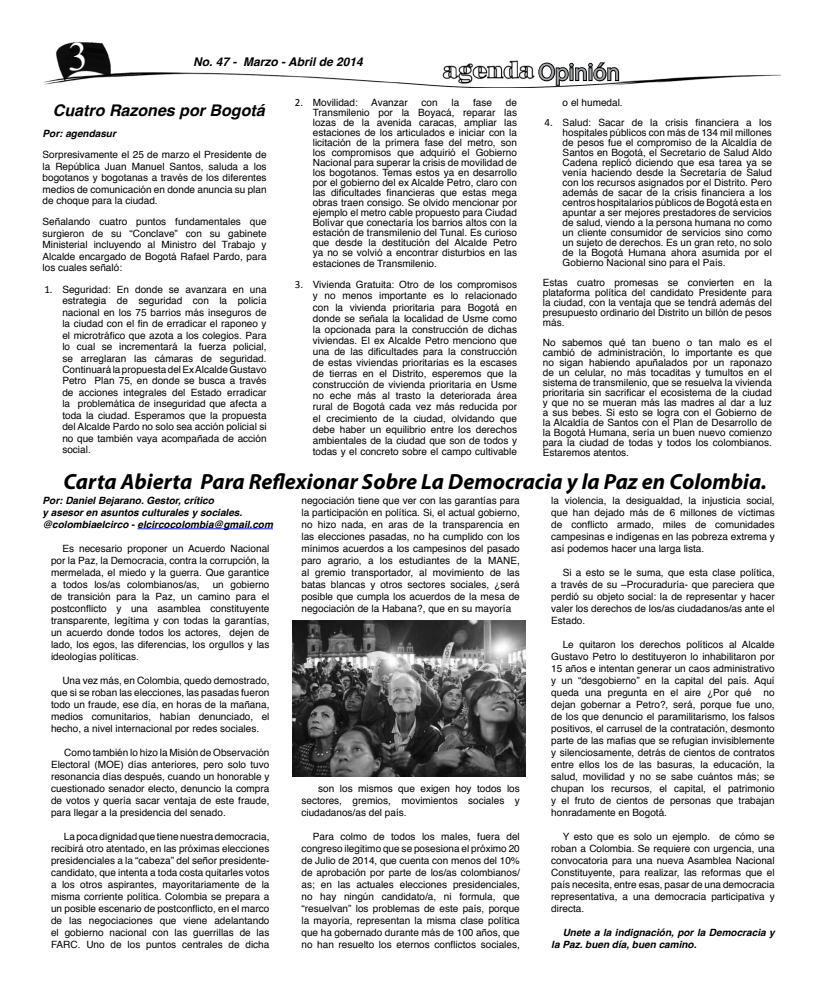
<style>
.page{position:relative;width:823px;height:993px;background:#fff}
.page>*{position:absolute;margin:0;border:0;box-sizing:border-box;transform-origin:0 0}
.t1{font:40px "Times New Roman";color:#fff}
.t2{font:24px "Myriad Pro";color:#a7a9ac}
.t3{font:italic 700 22px "Myriad Pro";color:#000}
.t4{font:italic 700 16px "Helvetica";color:#000}
.t5{font:italic 700 12px "Helvetica";color:#000}
.t6{font:10px/12px "Helvetica";color:#000;text-align:justify}
.t7{font:italic 700 10px/12px "Helvetica";color:#000}
.s1{font-family:"Calibri";font-size:11px}
</style>
<div class="page">
<img style="left:43px;top:42px;width:737px;height:45px">
<img style="left:293px;top:620px;width:232px;height:155px">
<hr style="left:137px;top:528px;width:136px;height:1px;background:#1922fb">
<svg style="left:537px;top:61px;width:82px;height:27px"></svg>
<h1 class="t1" style="left:68px;top:30px;width:22px">3</h1>
<p class="t5" style="left:193px;top:52px;width:171px">No. 47 - Marzo - Abril de 2014</p>
<h3 class="t4" style="left:53px;top:97px;width:213px">Cuatro Razones por Bogotá</h3>
<p class="t7" style="left:42px;top:127px;width:75px">Por: agendasur</p>
<p class="t6" style="left:42px;top:149px;width:225px;line-height:11.4px">Sorpresivamente el 25 de marzo el Presidente de la República Juan Manuel Santos, saluda a los bogotanos y bogotanas a través de los diferentes medios de comunicación en donde anuncia su plan de choque para la ciudad.</p>
<p class="t6" style="left:42px;top:216px;width:225px;line-height:11.4px">Señalando cuatro puntos fundamentales que surgieron de su “Conclave” con su gabinete Ministerial incluyendo al Ministro del Trabajo y Alcalde encargado de Bogotá Rafael Pardo, para los cuales señaló:</p>
<p class="t6" style="left:62px;top:284px;width:205px;line-height:11.4px;text-indent:-18px"><span class="s1">1.</span> Seguridad: En donde se avanzara en una estrategia de seguridad con la policía nacional en los 75 barrios más inseguros de la ciudad con el fin de erradicar el raponeo y el microtráfico que azota a los colegios. Para lo cual se incrementará la fuerza policial, se arreglaran las cámaras de seguridad.<br>Continuará la propuesta del Ex Alcalde Gustavo Petro Plan 75, en donde se busca a través de acciones integrales del Estado erradicar la problemática de inseguridad que afecta a toda la ciudad. Esperamos que la propuesta del Alcalde Pardo no solo sea acción policial si no que también vaya acompañada de acción social.</p>
<p class="t6" style="left:294px;top:97px;width:65px"><span class="s1">2.</span> Movilidad:</p>
<p class="t6" style="left:371px;top:97px;width:38px">Avanzar</p>
<p class="t6" style="left:421px;top:97px;width:18px">con</p>
<p class="t6" style="left:451px;top:97px;width:9px">la</p>
<p class="t6" style="left:473px;top:97px;width:20px">fase</p>
<p class="t6" style="left:312px;top:98px;width:205px;line-height:10px;text-indent:193px">de Transmilenio por la Boyacá, reparar las lozas de la avenida caracas, ampliar las estaciones de los articulados e iniciar con la licitación de la primera fase del metro, son los compromisos que adquirió el Gobierno Nacional para superar la crisis de movilidad de los bogotanos. Temas estos ya en desarrollo por el gobierno del ex Alcalde Petro, claro con las dificultades financieras que estas mega obras traen consigo. Se olvido mencionar por ejemplo el metro cable propuesto para Ciudad Bolívar que conectaría los barrios altos con la estación de transmilenio del Tunal. Es curioso que desde la destitución del Alcalde Petro ya no se volvió a encontrar disturbios en las</p>
<p class="t6" style="left:312px;top:258px;width:125px">estaciones de Transmilenio.</p>
<p class="t6" style="left:312px;top:279px;width:205px;line-height:11.1px;text-indent:-18px"><span class="s1">3.</span> Vivienda Gratuita: Otro de los compromisos y no menos importante es lo relacionado con la vivienda prioritaria para Bogotá en donde se señala la localidad de Usme como la opcionada para la construcción de dichas viviendas. El ex Alcalde Petro menciono que una de las dificultades para la construcción de estas viviendas prioritarias es la escases de tierras en el Distrito, esperemos que la construcción de vivienda prioritaria en Usme no eche más al trasto la deteriorada área rural de Bogotá cada vez más reducida por el crecimiento de la ciudad, olvidando que debe haber un equilibrio entre los derechos ambientales de la ciudad que son de todos y todas y el concreto sobre el campo cultivable</p>
<h2 class="t2" style="left:538px;top:57px;width:83px">Opinión</h2>
<p class="t6" style="left:562px;top:97px;width:62px">o el humedal.</p>
<p class="t6" style="left:562px;top:118px;width:211px;line-height:10px;text-indent:-18px"><span class="s1">4.</span> Salud: Sacar de la crisis financiera a los hospitales públicos con más de 134 mil millones de pesos fue el compromiso de la Alcaldía de Santos en Bogotá, el Secretario de Salud Aldo Cadena replicó diciendo que esa tarea ya se venía haciendo desde la Secretaría de Salud con los recursos asignados por el Distrito. Pero además de sacar de la crisis financiera a los centros hospitalarios públicos de Bogotá esta en apuntar a ser mejores prestadores de servicios de salud, viendo a la persona humana no como un cliente consumidor de servicios sino como un sujeto de derechos. Es un gran reto, no solo de la Bogotá Humana ahora asumida por el Gobierno Nacional sino para el País.</p>
<p class="t6" style="left:542px;top:278px;width:230px;line-height:10px">Estas cuatro promesas se convierten en la plataforma política del candidato Presidente para la ciudad, con la ventaja que se tendrá además del presupuesto ordinario del Distrito un billón de pesos más.</p>
<p class="t6" style="left:542px;top:338px;width:230px;line-height:10px">No sabemos qué tan bueno o tan malo es el cambió de administración, lo importante es que no sigan habiendo apuñalados por un raponazo de un celular, no más tocaditas y tumultos en el sistema de transmilenio, que se resuelva la vivienda prioritaria sin sacrificar el ecosistema de la ciudad y que no se mueran más las madres al dar a luz a sus bebes. Si esto se logra con el Gobierno de la Alcaldía de Santos con el Plan de Desarrollo de la Bogotá Humana, sería un buen nuevo comienzo para la ciudad de todas y todos los colombianos.<br>Estaremos atentos.</p>
<h3 class="t3" style="left:63px;top:467px;width:704px">Carta Abierta Para Reflexionar Sobre La Democracia y la Paz en Colombia.</h3>
<p class="t7" style="left:42px;top:494px;width:232px">Por: Daniel Bejarano. Gestor, crítico<br>y asesor en asuntos culturales y sociales. @colombiaelcirco - elcircocolombia@gmail.com</p>
<p class="t6" style="left:51px;top:542px;width:220px;text-indent:11px">Es necesario proponer un Acuerdo Nacional por la Paz, la Democracia, contra la corrupción, la mermelada, el miedo y la guerra. Que garantice a todos los/as colombianos/as,</p>
<p class="t6" style="left:51px;top:578px;width:220px;text-indent:162px">un gobierno de transición para la Paz, un camino para el postconflicto y una asamblea constituyente transparente, legítima y con todas la garantías, un acuerdo donde todos los actores, dejen de lado, los egos, las diferencias, los orgullos y las ideologías políticas.</p>
<p class="t6" style="left:51px;top:674px;width:220px;text-indent:11px">Una vez más, en Colombia, quedo demostrado, que si se roban las elecciones, las pasadas fueron todo un fraude, ese día, en horas de la mañana, medios comunitarios, habían denunciado, el hecho, a nivel internacional por redes sociales.</p>
<p class="t6" style="left:51px;top:746px;width:220px;text-indent:13px">Como también lo hizo la Misión de Observación Electoral (MOE) días anteriores, pero solo tuvo resonancia días después, cuando un honorable y cuestionado senador electo, denuncio la compra de votos y quería sacar ventaja de este fraude, para llegar a la presidencia del senado.</p>
<p class="t6" style="left:51px;top:830px;width:220px;text-indent:13px">La poca dignidad que tiene nuestra democracia, recibirá otro atentado, en las próximas elecciones presidenciales a la “cabeza” del señor presidente&shy;candidato, que intenta a toda costa quitarles votos a los otros aspirantes, mayoritariamente de la misma corriente política. Colombia se prepara a un posible escenario de postconflicto, en el marco de las negociaciones que viene adelantando el gobierno nacional con las guerrillas de las FARC. Uno de los puntos centrales de dicha</p>
<p class="t6" style="left:301px;top:494px;width:220px">negociación tiene que ver con las garantías para la participación en política. Si, el actual gobierno, no hizo nada, en aras de la transparencia en las elecciones pasadas, no ha cumplido con los mínimos acuerdos a los campesinos del pasado paro agrario, a los estudiantes de la MANE, al gremio transportador, al movimiento de las batas blancas y otros sectores sociales, ¿será posible que cumpla los acuerdos de la mesa de negociación de la Habana?, que en su mayoría</p>
<p class="t6" style="left:301px;top:782px;width:220px;text-indent:17px">son los mismos que exigen hoy todos los sectores, gremios, movimientos sociales y ciudadanos/as del país.</p>
<p class="t6" style="left:301px;top:830px;width:220px;text-indent:11px">Para colmo de todos los males, fuera del congreso ilegitimo que se posesiona el próximo 20 de Julio de 2014, que cuenta con menos del 10% de aprobación por parte de los/as colombianos/ as; en las actuales elecciones presidenciales, no hay ningún candidato/a, ni formula, que “resuelvan” los problemas de este país, porque la mayoría, representan la misma clase política que ha gobernado durante más de 100 años, que no han resuelto los eternos conflictos sociales,</p>
<p class="t6" style="left:551px;top:494px;width:225px">la violencia, la desigualdad, la injusticia social, que han dejado más de 6 millones de víctimas de conflicto armado, miles de comunidades campesinas e indígenas en las pobreza extrema y así podemos hacer una larga lista.</p>
<p class="t6" style="left:551px;top:566px;width:225px;text-indent:11px">Si a esto se le suma, que esta clase política, a través de su –Procuraduría- que pareciera que perdió su objeto social: la de representar y hacer valer los derechos de los/as ciudadanos/as ante el Estado.</p>
<p class="t6" style="left:551px;top:638px;width:225px;text-indent:11px">Le quitaron los derechos políticos al Alcalde Gustavo Petro lo destituyeron lo inhabilitaron por 15 años e intentan generar un caos administrativo y un “desgobierno” en la capital del país. Aquí queda una pregunta en el aire ¿Por qué no dejan gobernar a Petro?, será, porque fue uno, de los que denuncio el paramilitarismo, los falsos positivos, el carrusel de la contratación, desmonto parte de las mafias que se refugian invisiblemente y silenciosamente, detrás de cientos de contratos entre ellos los de las basuras, la educación, la salud, movilidad y no se sabe cuántos más; se chupan los recursos, el capital, el patrimonio y el fruto de cientos de personas que trabajan honradamente en Bogotá.</p>
<p class="t6" style="left:551px;top:830px;width:225px;text-indent:11px">Y esto que es solo un ejemplo. de cómo se roban a Colombia. Se requiere con urgencia, una convocatoria para una nueva Asamblea Nacional Constituyente, para realizar, las reformas que el país necesita, entre esas, pasar de una democracia representativa, a una democracia participativa y directa.</p>
<p class="t7" style="left:551px;top:926px;width:225px;text-indent:11px">Unete a la indignación, por la Democracia y la Paz. buen día, buen camino.</p>
</div>
